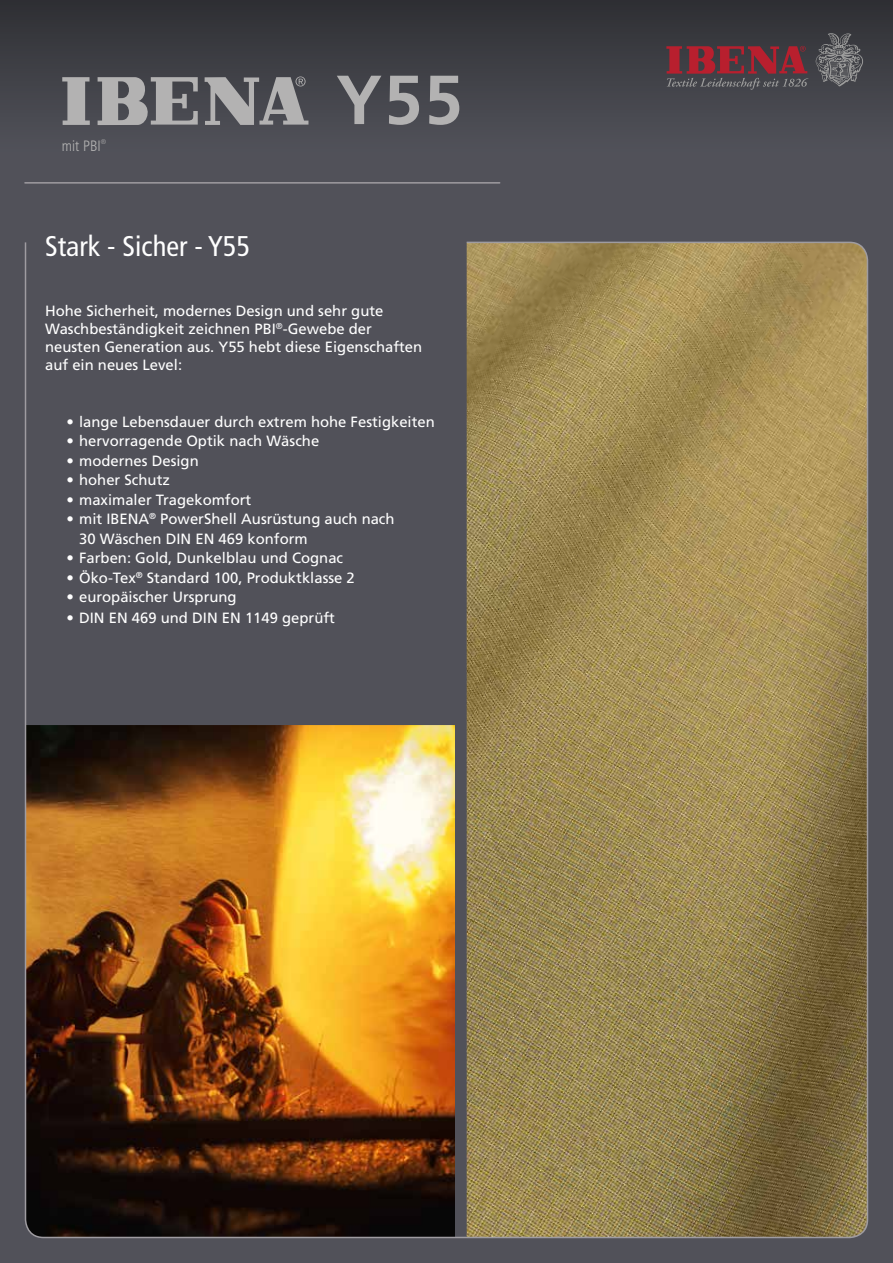
<style>
.page{position:relative;width:893px;height:1263px;background:#515159}
.page>*{position:absolute;margin:0;border:0;box-sizing:border-box;transform-origin:0 0}
.t1{font:700 69.3px "Frutiger";color:#b3b2b2}
.t2{font:condensed 28.5px "Frutiger";color:#fff}
.t3{font:300 condensed 15px "Frutiger";color:#b3b2b2}
.t4{font:14.85px/17.9px "Frutiger";color:#fff}
.t5{font:300 condensed 6.75px "Frutiger";color:#b3b2b2}
</style>
<div class="page">
<div style="left:0;top:0;width:893px;height:195px;background:linear-gradient(to bottom,#303136,#575760)"></div>
<hr style="left:25px;top:182px;width:475px;height:2px;background:#9f9ca1">
<svg style="left:816px;top:33px;width:47px;height:53px"></svg>
<svg style="left:666px;top:46px;width:142px;height:44px"></svg>
<svg style="left:62px;top:77px;width:28px;height:48px"></svg>
<svg style="left:98px;top:77px;width:100px;height:48px"></svg>
<svg style="left:205px;top:76px;width:103px;height:49px"></svg>
<img style="left:24px;top:241px;width:845px;height:998px">
<p class="t3" style="left:62px;top:137px;width:40px">mit PBI</p>
<p class="t5" style="left:101px;top:138px;width:7px">®</p>
<h2 class="t2" style="left:45px;top:229px;width:207px">Stark - Sicher - Y55</h2>
<h1 class="t1" style="left:336px;top:59px;width:128px">Y55</h1>
<p class="t4" style="left:45px;top:302px;width:379px">Hohe Sicherheit, modernes Design und sehr gute Waschbeständigkeit zeichnen PBI<sup>®</sup>-Gewebe der neusten Generation aus. Y55 hebt diese Eigenschaften auf ein neues Level:</p>
<p class="t4" style="left:66px;top:412px;width:370px">• lange Lebensdauer durch extrem hohe Festigkeiten</p>
<p class="t4" style="left:66px;top:432px;width:254px">• hervorragende Optik nach Wäsche</p>
<p class="t4" style="left:66px;top:451px;width:134px">• modernes Design</p>
<p class="t4" style="left:66px;top:471px;width:105px">• hoher Schutz</p>
<p class="t4" style="left:66px;top:490px;width:186px">• maximaler Tragekomfort</p>
<p class="t4" style="left:79px;top:509px;width:317px;line-height:19.5px;text-indent:-13px">• mit IBENA<sup>®</sup> PowerShell Ausrüstung auch nach<br>30 Wäschen DIN EN 469 konform</p>
<p class="t4" style="left:66px;top:549px;width:278px">• Farben: Gold, Dunkelblau und Cognac</p>
<p class="t4" style="left:66px;top:568px;width:290px">• Öko-Tex<sup>®</sup> Standard 100, Produktklasse 2</p>
<p class="t4" style="left:66px;top:588px;width:172px">• europäischer Ursprung</p>
<p class="t4" style="left:66px;top:609px;width:270px">• DIN EN 469 und DIN EN 1149 geprüft</p>
</div>
